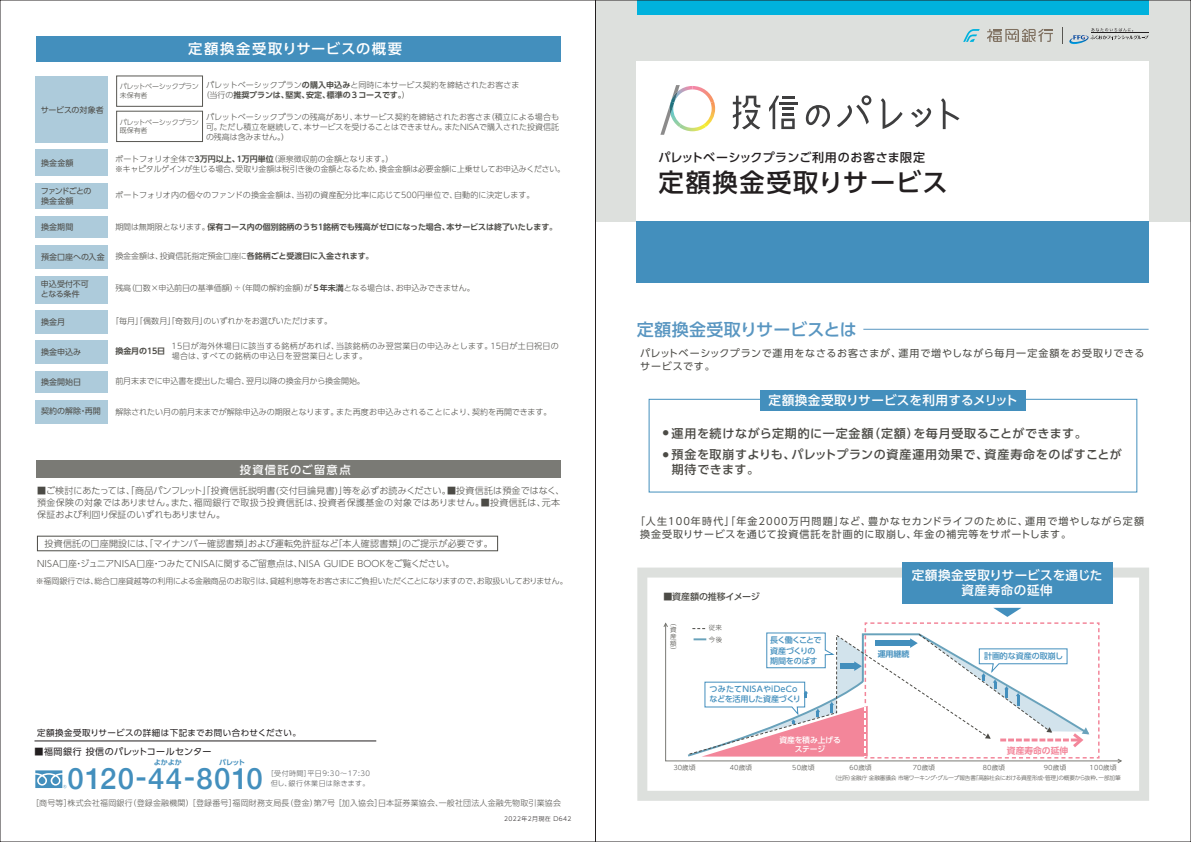
<style>
.page{position:relative;width:1191px;height:842px;background:#fff}
.page>*{position:absolute;margin:0;border:0;box-sizing:border-box;transform-origin:0 0}
.t1{font:500 29.4px "Helvetica Neue";letter-spacing:.045em;color:#438fbd}
.t2{font:500 25.3px "UD Shin Go Pro";letter-spacing:.065em;color:#231f20}
.t3{font:500 17px "UD Shin Go Pro";letter-spacing:.02em;color:#5996c1}
.t4{font:500 14px "UD Shin Go Pro";letter-spacing:.1em;color:#fff}
.t5{font:500 12.6px/15.1px "UD Shin Go Pro";letter-spacing:.03em;color:#fff;text-align:center}
.t6{font:500 12px/15px "UD Shin Go Pro";letter-spacing:.05em;color:#4c4b46}
.t7{font:500 12px "UD Shin Go Pro";letter-spacing:.03em;color:#231f20}
.t8{font:500 11px "UD Shin Go Pro";letter-spacing:.115em;color:#fff}
.t9{font:10px/13px "UD Shin Go Pro";letter-spacing:.085em;color:#4c4b46}
.t10{font:300 9px/12px "UD Shin Go Pr 6";letter-spacing:.02em;color:#4c4b46}
.t11{font:9px "UD Shin Go Pr 6";letter-spacing:.035em;color:#231f20}
.t12{font:500 9px "UD Shin Go Pr 6";letter-spacing:-.01em;color:#4c4b46}
.t13{font:700 8.8px "UD Shin Go Pr 6 De";letter-spacing:-.01em;color:#f3869a}
.t14{font:8.5px "UD Shin Go Pr 6";letter-spacing:.045em;color:#231f20}
.t15{font:300 8px/10px "UD Shin Go Pr 6";letter-spacing:-.005em;color:#4c4b46}
.t16{font:700 8px "UD Shin Go Pr 6 De";letter-spacing:-.015em;color:#4c4b46}
.t17{font:300 8px/10px "UD Shin Go Pr 6";letter-spacing:.03em;color:#4c4b46}
.t18{font:300 8px "UD Shin Go Pr 6";letter-spacing:.02em;color:#585752}
.t19{font:8px "UD Shin Go Pr 6";color:#4c4b46}
.t20{font:500 8px/10.1px "UD Shin Go Pr 6";letter-spacing:.01em;color:#438fbd}
.t21{font:500 8px/10.1px "UD Shin Go Pr 6";letter-spacing:-.08em;color:#438fbd}
.t22{font:8px/10px "UD Shin Go Pr 6";letter-spacing:-.09em;color:#4c4b46}
.t23{font:8px/10px "UD Shin Go Pr 6";letter-spacing:-.02em;color:#4c4b46}
.t24{font:500 8px "UD Shin Go Pr 6";letter-spacing:-.015em;color:#438fbd}
.t25{font:700 8px "UD Shin Go Pr 6 De";color:#438fbd}
.t26{font:300 7.9px "UD Shin Go Pro";letter-spacing:-.015em;color:#4c4b46}
.t27{font:500 7.8px/9.2px "UD Shin Go Pr 6";letter-spacing:-.03em;color:#fff;text-align:center}
.t28{font:300 7px/9.9px "UD Shin Go Pro";letter-spacing:.06em;color:#57585a;text-align:center}
.t29{font:300 7px/8.5px "UD Shin Go Pr 6";letter-spacing:-.04em;color:#4c4b46}
.t30{font:700 7px "UD Shin Go Pro De";color:#438fbd}
.t31{font:300 6.5px/6.8px "UD Shin Go Pr 6";letter-spacing:-.14em;color:#4c4b46;text-align:justify}
.t32{font:300 6px "UD Shin Go Pr 6";letter-spacing:.06em;color:#231f20}
.t33{font:300 5.6px "UD Shin Go Pr 6";letter-spacing:-.025em;color:#4c4b46}
.s1{font-family:"UD Shin Go Pr 6 De";font-weight:700}
.s2{font-family:"UD Shin Go Pr 6";font-weight:300}
</style>
<div class="page">
<div style="left:595px;top:0;width:596px;height:221px;background:#dde0dd"></div>
<div style="left:637px;top:61px;width:511px;height:161px;background:#fff"></div>
<div style="left:637px;top:221px;width:511px;height:61px;background:#438fbd"></div>
<svg style="left:637px;top:567px;width:512px;height:234px"></svg>
<svg style="left:35px;top:770px;width:32px;height:18px"></svg>
<hr style="left:34px;top:741px;width:342px;height:1px;background:#231f20">
<div style="left:36px;top:460px;width:524px;height:18px;background:#7a7a75"></div>
<div style="left:36px;top:36px;width:524px;height:26px;background:#438fbd"></div>
<div style="left:37px;top:536px;width:461px;height:15px;border:1px solid #4c4b46"></div>
<div style="left:36px;top:76px;width:72px;height:66px;background:#adcbdb"></div>
<div style="left:36px;top:150px;width:72px;height:26px;background:#adcbdb"></div>
<div style="left:36px;top:183px;width:72px;height:26px;background:#adcbdb"></div>
<div style="left:36px;top:245px;width:72px;height:23px;background:#adcbdb"></div>
<div style="left:36px;top:371px;width:72px;height:21px;background:#adcbdb"></div>
<div style="left:36px;top:400px;width:72px;height:23px;background:#adcbdb"></div>
<div style="left:36px;top:276px;width:72px;height:27px;background:#adcbdb"></div>
<hr style="left:778px;top:102px;width:19px;height:3px;background:#3e3e3f">
<svg style="left:769px;top:96px;width:25px;height:33px"></svg>
<svg style="left:805px;top:105px;width:25px;height:22px"></svg>
<svg style="left:881px;top:98px;width:21px;height:31px"></svg>
<svg style="left:911px;top:108px;width:20px;height:19px"></svg>
<svg style="left:941px;top:98px;width:18px;height:31px"></svg>
<svg style="left:733px;top:96px;width:27px;height:33px"></svg>
<svg style="left:837px;top:95px;width:34px;height:32px"></svg>
<svg style="left:660px;top:85px;width:55px;height:50px"></svg>
<hr style="left:863px;top:329px;width:285px;height:1px;background:#5996c1">
<div style="left:116px;top:111px;width:87px;height:31px;border:1px solid #585752"></div>
<div style="left:36px;top:216px;width:72px;height:22px;background:#adcbdb"></div>
<div style="left:760px;top:390px;width:265px;height:21px;background:#438fbd"></div>
<div style="left:902px;top:562px;width:210px;height:41px;background:#438fbd"></div>
<svg style="left:665px;top:623px;width:456px;height:138px"></svg>
<svg style="left:663px;top:623px;width:5px;height:4px"></svg>
<svg style="left:1117px;top:759px;width:5px;height:4px"></svg>
<div style="left:36px;top:341px;width:72px;height:23px;background:#adcbdb"></div>
<div style="left:36px;top:310px;width:72px;height:24px;background:#adcbdb"></div>
<svg style="left:687px;top:608px;width:412px;height:150px"></svg>
<svg style="left:1069px;top:28px;width:79px;height:16px"></svg>
<hr style="left:1091px;top:33px;width:57px;height:1px;background:#231f20">
<svg style="left:963px;top:29px;width:16px;height:13px"></svg>
<svg style="left:987px;top:29px;width:65px;height:13px"></svg>
<div style="left:637px;top:0;width:511px;height:14px;background:#00b2dd"></div>
<hr style="left:595px;top:0;width:1px;height:842px;background:#231f20">
<p class="t19" style="left:41px;top:104px;width:64px">サービスの対象者</p>
<h3 class="t4" style="left:188px;top:38px;width:215px">定額換金受取りサービスの概要</h3>
<p class="t15" style="left:206px;top:79px;width:315px">パレットベーシックプラン<span class="s1">の購入申込み</span>と同時に本サービス契約を締結されたお客さま</p>
<p class="t16" style="left:202px;top:88px;width:209px"><span class="s2">（当行の</span>推奨プランは、堅実、安定、標準の３コースです。<span class="s2">）</span></p>
<p class="t29" style="left:120px;top:82px;width:81px">パレットベーシックプラン未保有者</p>
<p class="t29" style="left:120px;top:117px;width:81px">パレットベーシックプラン既保有者</p>
<p class="t15" style="left:206px;top:111px;width:354px;text-align:justify">パレットベーシックプランの残高があり、本サービス契約を締結されたお客さま（積立による場合も可。ただし積立を継続して、本サービスを受けることはできません。またNISAで購入された投資信託の残高は含みません。）</p>
<p class="t19" style="left:41px;top:156px;width:34px">換金金額</p>
<p class="t15" style="left:115px;top:154px;width:451px">ポートフォリオ全体で<span class="s1">3万円以上、1万円単位</span>（源泉徴収前の金額となります。）<br>※キャピタルゲインが生じる場合、受取り金額は税引き後の金額となるため、換金金額は必要金額に上乗せしてお申込みください。</p>
<p class="t22" style="left:41px;top:186px;width:52px">ファンドごとの換金金額</p>
<p class="t15" style="left:115px;top:189px;width:421px">ポートフォリオ内の個々のファンドの換金金額は、当初の資産配分比率に応じて500円単位で、自動的に決定します。</p>
<p class="t19" style="left:41px;top:220px;width:34px">換金期間</p>
<p class="t16" style="left:115px;top:220px;width:443px"><span class="s2">期間は無期限となります。</span>保有コース内の個別銘柄のうち1銘柄でも残高がゼロになった場合、本サービスは終了いたします。</p>
<p class="t19" style="left:41px;top:250px;width:65px">預金口座への入金</p>
<p class="t15" style="left:115px;top:251px;width:260px">換金金額は、投資信託指定預金口座に<span class="s1">各銘柄ごと受渡日に入金されます。</span></p>
<p class="t23" style="left:41px;top:279px;width:49px">申込受付不可となる条件</p>
<p class="t15" style="left:115px;top:283px;width:361px">残高（口数×申込前日の基準価額）÷（年間の解約金額）が<span class="s1">５年未満</span>となる場合は、お申込みできません。</p>
<p class="t19" style="left:41px;top:315px;width:26px">換金月</p>
<p class="t15" style="left:111px;top:315px;width:223px">「毎月」「偶数月」「奇数月」のいずれかをお選びいただけます。</p>
<p class="t19" style="left:41px;top:345px;width:42px">換金申込み</p>
<p class="t16" style="left:115px;top:344px;width:51px">換金月の15日</p>
<p class="t17" style="left:172px;top:341px;width:388px">15日が海外休場日に該当する銘柄があれば、当該銘柄のみ翌営業日の申込みとします。15日が土日祝日の場合は、すべての銘柄の申込日を翌営業日とします。</p>
<p class="t19" style="left:41px;top:375px;width:42px">換金開始日</p>
<p class="t15" style="left:115px;top:376px;width:251px">前月末までに申込書を提出した場合、翌月以降の換金月から換金開始。</p>
<p class="t19" style="left:41px;top:405px;width:61px">契約の解除・再開</p>
<p class="t15" style="left:115px;top:406px;width:437px">解除されたい月の前月末までが解除申込みの期限となります。また再度お申込みされることにより、契約を再開できます。</p>
<h3 class="t8" style="left:240px;top:461px;width:112px">投資信託のご留意点</h3>
<p class="t10" style="left:37px;top:484px;width:529px">■ご検討にあたっては、「商品パンフレット」「投資信託説明書(交付目論見書)」等を必ずお読みください。■投資信託は預金ではなく、預金保険の対象ではありません。また、福岡銀行で取扱う投資信託は、投資者保護基金の対象ではありません。■投資信託は、元本保証および利回り保証のいずれもありません。</p>
<p class="t10" style="left:37px;top:557px;width:419px">NISA口座・ジュニアNISA口座・つみたてNISAに関するご留意点は、NISA GUIDE BOOKをご覧ください。</p>
<p class="t10" style="left:45px;top:537px;width:450px">投資信託の口座開設には、「マイナンバー確認書類」および運転免許証など「本人確認書類」のご提示が必要です。</p>
<p class="t26" style="left:36px;top:574px;width:533px">※福岡銀行では、総合口座貸越等の利用による金融商品のお取引は、貸越利息等をお客さまにご負担いただくことになりますので、お取扱いしておりません。</p>
<p class="t14" style="left:37px;top:726px;width:265px">定額換金受取りサービスの詳細は下記までお問い合わせください。</p>
<h1 class="t1" style="left:68px;top:755px;width:197px">0120-44-8010</h1>
<p class="t28" style="left:267px;top:768px;width:105px">［受付時間］平日9:30～17:30但し、銀行休業日は除きます。</p>
<p class="t11" style="left:34px;top:744px;width:178px">■福岡銀行 投信のパレットコールセンター</p>
<p class="t30" style="left:154px;top:756px;width:93px">よかよか　　　　 パレット</p>
<p class="t18" style="left:31px;top:797px;width:531px">［商号等］株式会社福岡銀行（登録金融機関）［登録番号］福岡財務支局長（登金）第７号 ［加入協会］日本証券業協会、一般社団法人金融先物取引業協会</p>
<p class="t32" style="left:504px;top:814px;width:69px">2022年2月現在 D642</p>
<h3 class="t7" style="left:658px;top:148px;width:268px">パレットベーシックプランご利用のお客さま限定</h3>
<h2 class="t2" style="left:658px;top:162px;width:291px">定額換金受取りサービス</h2>
<h3 class="t3" style="left:637px;top:316px;width:221px">定額換金受取りサービスとは</h3>
<p class="t9" style="left:640px;top:346px;width:506px">パレットベーシックプランで運用をなさるお客さまが、運用で増やしながら毎月一定金額をお受取りできるサービスです。</p>
<h3 class="t5" style="left:768px;top:392px;width:250px">定額換金受取りサービスを利用するメリット</h3>
<h3 class="t6" style="left:663px;top:425px;width:425px"><sup>●</sup> 運用を続けながら定期的に一定金額（定額）を毎月受取ることができます。</h3>
<h3 class="t6" style="left:672px;top:447px;width:451px;text-indent:-9px"><sup>●</sup> 預金を取崩すよりも、パレットプランの資産運用効果で、資産寿命をのばすことが期待できます。</h3>
<p class="t9" style="left:640px;top:514px;width:505px;text-indent:-5px">「人生100年時代」「年金2000万円問題」など、豊かなセカンドライフのために、運用で増やしながら定額換金受取りサービスを通じて投資信託を計画的に取崩し、年金の補完等をサポートします。</p>
<p class="t12" style="left:663px;top:589px;width:98px">■資産額の推移イメージ</p>
<p class="t31" style="left:670px;top:619px;width:8px">（資産額）</p>
<p class="t31" style="left:709px;top:622px;width:15px;line-height:11.4px">従来今後</p>
<p class="t21" style="left:770px;top:635px;width:53px">長く働くことで資産づくりの期間をのばす</p>
<p class="t20" style="left:709px;top:684px;width:93px">つみたてNISAやiDeCoなどを活用した資産づくり</p>
<p class="t27" style="left:779px;top:735px;width:63px">資産を積み上げるステージ</p>
<h3 class="t5" style="left:912px;top:567px;width:192px">定額換金受取りサービスを通じた資産寿命の延伸</h3>
<p class="t25" style="left:877px;top:647px;width:33px">運用継続</p>
<p class="t24" style="left:984px;top:650px;width:81px">計画的な資産の取崩し</p>
<p class="t13" style="left:1007px;top:743px;width:63px">資産寿命の延伸</p>
<p class="t31" style="left:672px;top:764px;width:25px">３０歳頃</p>
<p class="t31" style="left:730px;top:764px;width:24px">4０歳頃</p>
<p class="t31" style="left:792px;top:764px;width:24px">5０歳頃</p>
<p class="t31" style="left:849px;top:764px;width:24px">6０歳頃</p>
<p class="t31" style="left:913px;top:764px;width:24px">7０歳頃</p>
<p class="t31" style="left:982px;top:764px;width:24px">8０歳頃</p>
<p class="t31" style="left:1044px;top:764px;width:24px">9０歳頃</p>
<p class="t31" style="left:1089px;top:764px;width:29px">100歳頃</p>
<p class="t33" style="left:832px;top:774px;width:290px">（出所）金融庁 金融審議会 市場ワーキング・グループ報告書「高齢社会における資産形成・管理」の概要から抜粋、一部加筆</p>
</div>
